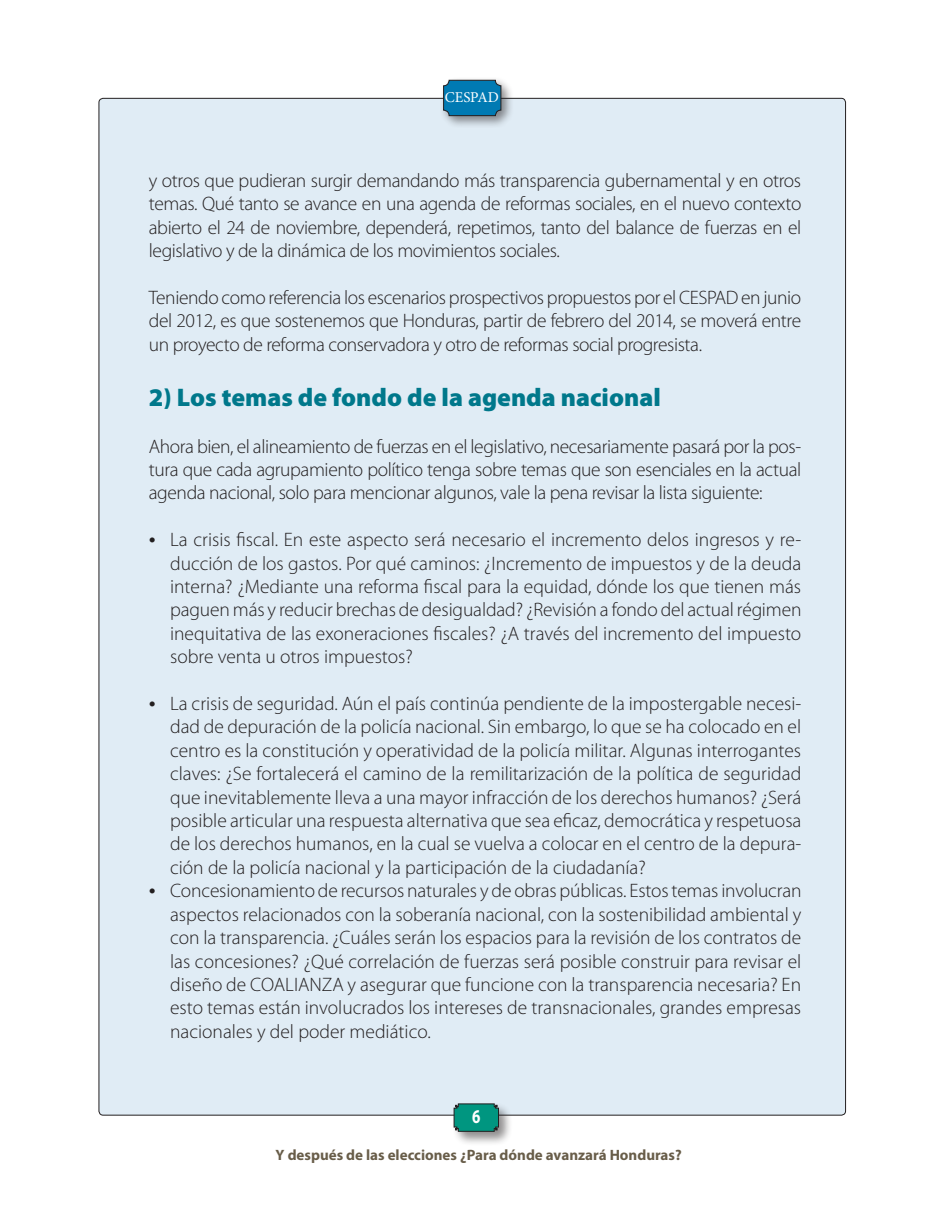
<style>
.page{position:relative;width:931px;height:1214px;background:#fff}
.page>*{position:absolute;margin:0;border:0;box-sizing:border-box;transform-origin:0 0}
.Texto{font:900 25.5px "Myriad Pro";color:#00788b}
.Texto-2{font:300 19.5px/23.4px "Myriad Pro";letter-spacing:-.01em;color:#231f20;text-align:justify}
.t1{font:700 19.5px "Myriad Pro";color:#fff;scale:.77 1}
.t2{font:700 15px "Myriad Pro";color:#685d49}
.t3{font:15px "Minion Pro";color:#fff}
.s1{font-family:"Adobe Garamond Pro";font-weight:400;font-size:18px}
</style>
<div class="page">
<div style="left:99px;top:98px;width:746px;height:1017px;background:#e0ecf5;border-radius:4px"></div>
<div style="left:452px;top:1101px;width:61px;height:45px;background:#231f20;opacity:.5"></div>
<svg style="left:454px;top:1103px;width:45px;height:28px"></svg>
<div style="left:439px;top:76px;width:75px;height:52px;background:#231f20;opacity:.5"></div>
<div style="left:443px;top:80px;width:58px;height:36px;background:#007ab3;border-radius:5px"></div>
<div style="left:443px;top:80px;width:58px;height:36px;border:1px solid #231f20;border-radius:5px"></div>
<p class="t3" style="left:445px;top:87px;width:55px">CESPAD</p>
<p class="Texto-2" style="left:149px;top:169px;width:654px">y otros que pudieran surgir demandando más transparencia gubernamental y en otros temas. Qué tanto se avance en una agenda de reformas sociales, en el nuevo contexto abierto el 24 de noviembre, dependerá, repetimos, tanto del balance de fuerzas en el legislativo y de la dinámica de los movimientos sociales.</p>
<p class="Texto-2" style="left:149px;top:286px;width:654px">Teniendo como referencia los escenarios prospectivos propuestos por el CESPAD en junio del 2012, es que sostenemos que Honduras, partir de febrero del 2014, se moverá entre un proyecto de reforma conservadora y otro de reformas social progresista.</p>
<p class="Texto" style="left:149px;top:382px;width:513px">2) Los temas de fondo de la agenda nacional</p>
<p class="Texto-2" style="left:149px;top:434px;width:654px">Ahora bien, el alineamiento de fuerzas en el legislativo, necesariamente pasará por la pos&shy;tura que cada agrupamiento político tenga sobre temas que son esenciales en la actual agenda nacional, solo para mencionar algunos, vale la pena revisar la lista siguiente:</p>
<p class="Texto-2" style="left:170px;top:528px;width:633px;text-indent:-21px"><span class="s1">•</span> La crisis fiscal. En este aspecto será necesario el incremento delos ingresos y re&shy;ducción de los gastos. Por qué caminos: ¿Incremento de impuestos y de la deuda interna? ¿Mediante una reforma fiscal para la equidad, dónde los que tienen más paguen más y reducir brechas de desigualdad? ¿Revisión a fondo del actual régimen inequitativa de las exoneraciones fiscales? ¿A través del incremento del impuesto sobre venta u otros impuestos?</p>
<p class="Texto-2" style="left:170px;top:692px;width:633px;text-indent:-21px"><span class="s1">•</span> La crisis de seguridad. Aún el país continúa pendiente de la impostergable necesi&shy;dad de depuración de la policía nacional. Sin embargo, lo que se ha colocado en el centro es la constitución y operatividad de la policía militar. Algunas interrogantes claves: ¿Se fortalecerá el camino de la remilitarización de la política de seguridad que inevitablemente lleva a una mayor infracción de los derechos humanos? ¿Será posible articular una respuesta alternativa que sea eficaz, democrática y respetuosa de los derechos humanos, en la cual se vuelva a colocar en el centro de la depura&shy;ción de la policía nacional y la participación de la ciudadanía?</p>
<p class="Texto-2" style="left:170px;top:879px;width:633px;text-indent:-21px"><span class="s1">•</span> Concesionamiento de recursos naturales y de obras públicas. Estos temas involucran aspectos relacionados con la soberanía nacional, con la sostenibilidad ambiental y con la transparencia. ¿Cuáles serán los espacios para la revisión de los contratos de las concesiones? ¿Qué correlación de fuerzas será posible construir para revisar el diseño de COALIANZA y asegurar que funcione con la transparencia necesaria? En esto temas están involucrados los intereses de transnacionales, grandes empresas nacionales y del poder mediático.</p>
<p class="t1" style="left:472px;top:1104px;width:12px">6</p>
<p class="t2" style="left:276px;top:1145px;width:408px">Y después de las elecciones ¿Para dónde avanzará Honduras?</p>
</div>
